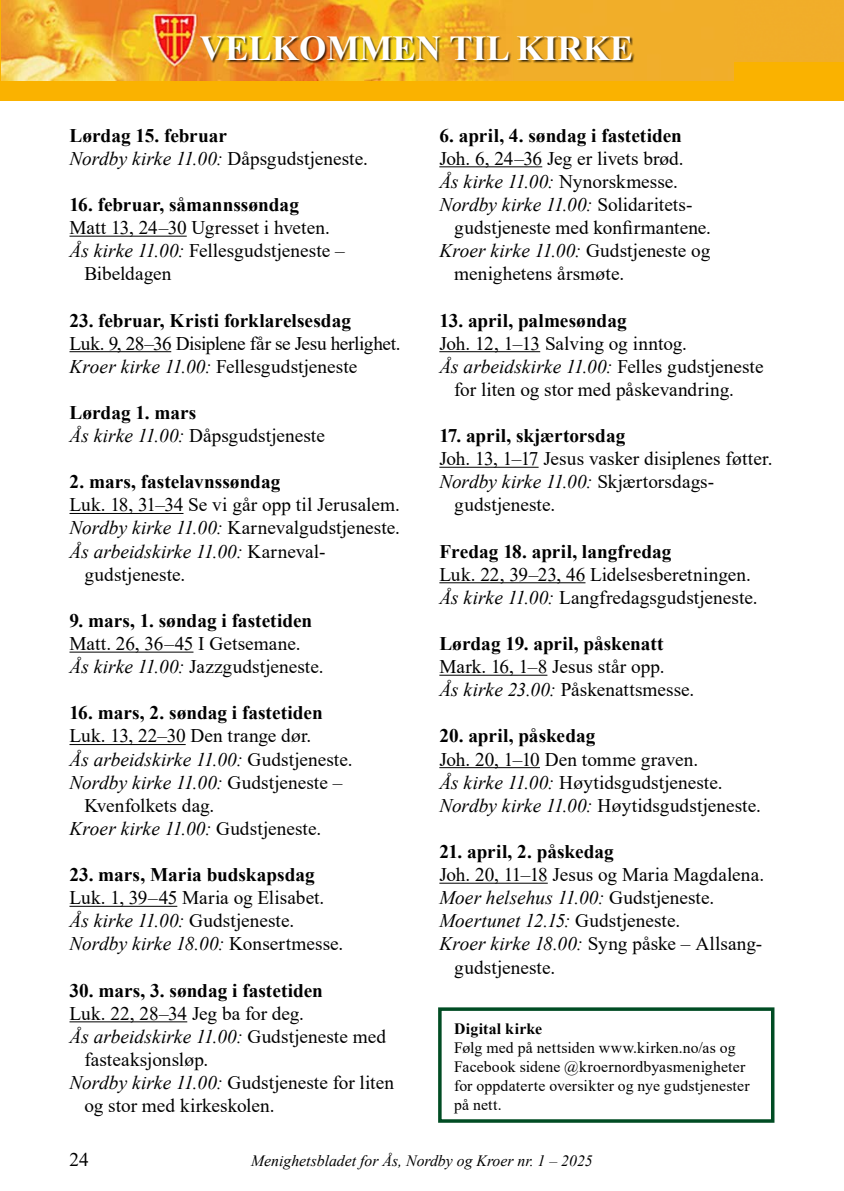
<style>
.page{position:relative;width:844px;height:1191px;background:#fff}
.page>*{position:absolute;margin:0;border:0;box-sizing:border-box;transform-origin:0 0}
.t1{font:700 35px "Times New Roman";color:#fff}
.t2{font:19.25px/23.1px "Times New Roman";color:#000}
.t3{font:italic 19.25px/23.1px "Times New Roman";letter-spacing:.005em;color:#000}
.t4{font:700 19.25px "Times New Roman";color:#000}
.t5{font:15.75px/18.9px "Times New Roman";letter-spacing:.01em;color:#000}
.t6{font:italic 15.75px "Times New Roman";color:#000}
.t7{font:700 15.75px "Times New Roman";letter-spacing:.015em;color:#000}
.s1{font-weight:700;font-style:normal}
.s2{font-style:normal}
.s3{font-style:italic}
.s4{font-weight:700}
</style>
<div class="page">
<div style="left:438px;top:1007px;width:336px;height:115px;border:4px solid #004c23"></div>
<div style="left:0;top:0;width:810px;height:100px;background:#fab200"></div>
<img style="left:1px;top:0;width:733px;height:80px">
<div style="left:734px;top:0;width:109px;height:100px;background:#fab200"></div>
<div style="left:734px;top:0;width:109px;height:61px;background:#f1ad29"></div>
<div style="left:200px;top:36px;width:434px;height:28px;background:#000;opacity:.75"></div>
<hr style="left:439px;top:166px;width:103px;height:1px;background:#000">
<hr style="left:439px;top:351px;width:101px;height:1px;background:#000">
<hr style="left:439px;top:467px;width:99px;height:1px;background:#000">
<hr style="left:439px;top:582px;width:146px;height:1px;background:#000">
<hr style="left:439px;top:675px;width:108px;height:1px;background:#000">
<hr style="left:439px;top:767px;width:101px;height:1px;background:#000">
<hr style="left:439px;top:882px;width:108px;height:1px;background:#000">
<hr style="left:69px;top:236px;width:118px;height:1px;background:#000">
<hr style="left:69px;top:351px;width:102px;height:1px;background:#000">
<hr style="left:69px;top:513px;width:114px;height:1px;background:#000">
<hr style="left:69px;top:651px;width:124px;height:1px;background:#000">
<hr style="left:69px;top:744px;width:117px;height:1px;background:#000">
<hr style="left:69px;top:906px;width:108px;height:1px;background:#000">
<hr style="left:69px;top:1021px;width:118px;height:1px;background:#000">
<h1 class="t1" style="left:200px;top:23px;width:435px">VELKOMMEN TIL KIRKE</h1>
<p class="t3" style="left:69px;top:123px;width:300px"><span class="s1">Lørdag 15. februar<br></span>Nordby kirke 11.00: <span class="s2">Dåpsgudstjeneste.</span></p>
<p class="t4" style="left:69px;top:191px;width:231px">16. februar, såmannssøndag</p>
<p class="t2" style="left:69px;top:215px;width:262px">Matt 13, 24–30 Ugresset i hveten.</p>
<p class="t2" style="left:69px;top:238px;width:277px"><span class="s3">Ås kirke 11.00:</span> Fellesgudstjeneste –</p>
<p class="t2" style="left:84px;top:262px;width:89px">Bibeldagen</p>
<p class="t4" style="left:69px;top:306px;width:283px">23. februar, Kristi forklarelsesdag</p>
<p class="t2" style="left:69px;top:331px;width:332px">Luk. 9, 28–36 Disiplene får se Jesu herlighet.<br><span class="s3">Kroer kirke 11.00:</span> Fellesgudstjeneste</p>
<p class="t2" style="left:69px;top:400px;width:257px"><span class="s4">Lørdag 1. mars<br></span><span class="s3">Ås kirke 11.00:</span> Dåpsgudstjeneste</p>
<p class="t4" style="left:69px;top:468px;width:212px">2. mars, fastelavnssøndag</p>
<p class="t2" style="left:69px;top:493px;width:332px">Luk. 18, 31–34 Se vi går opp til Jerusalem.</p>
<p class="t2" style="left:69px;top:516px;width:332px"><span class="s3">Nordby kirke 11.00:</span> Karnevalgudstjeneste.</p>
<p class="t3" style="left:69px;top:539px;width:257px">Ås arbeidskirke 11.00: <span class="s2">Karneval-</span></p>
<p class="t2" style="left:84px;top:562px;width:102px">gudstjeneste.</p>
<p class="t4" style="left:69px;top:606px;width:244px">9. mars, 1. søndag i fastetiden</p>
<p class="t2" style="left:69px;top:631px;width:255px">Matt. 26, 36–45 I Getsemane.<br><span class="s3">Ås kirke 11.00:</span> Jazzgudstjeneste.</p>
<p class="t4" style="left:69px;top:699px;width:255px">16. mars, 2. søndag i fastetiden</p>
<p class="t2" style="left:69px;top:724px;width:243px">Luk. 13, 22–30 Den trange dør.</p>
<p class="t3" style="left:69px;top:747px;width:284px">Ås arbeidskirke 11.00: <span class="s2">Gudstjeneste.</span></p>
<p class="t3" style="left:69px;top:770px;width:274px">Nordby kirke 11.00: <span class="s2">Gudstjeneste –</span></p>
<p class="t2" style="left:84px;top:793px;width:131px">Kvenfolkets dag.</p>
<p class="t3" style="left:69px;top:816px;width:253px">Kroer kirke 11.00: <span class="s2">Gudstjeneste.</span></p>
<p class="t4" style="left:69px;top:860px;width:247px">23. mars, Maria budskapsdag</p>
<p class="t2" style="left:69px;top:885px;width:275px">Luk. 1, 39–45 Maria og Elisabet.<br><span class="s3">Ås kirke 11.00:</span> Gudstjeneste.<br><span class="s3">Nordby kirke 18.00:</span> Konsertmesse.</p>
<p class="t4" style="left:69px;top:976px;width:255px">30. mars, 3. søndag i fastetiden</p>
<p class="t2" style="left:69px;top:1001px;width:236px">Luk. 22, 28–34 Jeg ba for deg.</p>
<p class="t3" style="left:69px;top:1024px;width:318px">Ås arbeidskirke 11.00: <span class="s2">Gudstjeneste med</span></p>
<p class="t2" style="left:84px;top:1047px;width:125px">fasteaksjonsløp.</p>
<p class="t2" style="left:69px;top:1070px;width:326px"><span class="s3">Nordby kirke 11.00:</span> Gudstjeneste for liten</p>
<p class="t2" style="left:84px;top:1093px;width:191px">og stor med kirkeskolen.</p>
<p class="t4" style="left:439px;top:121px;width:244px">6. april, 4. søndag i fastetiden</p>
<p class="t2" style="left:439px;top:146px;width:246px">Joh. 6, 24–36 Jeg er livets brød.</p>
<p class="t3" style="left:439px;top:169px;width:240px">Ås kirke 11.00: <span class="s2">Nynorskmesse.</span></p>
<p class="t3" style="left:439px;top:192px;width:254px">Nordby kirke 11.00: <span class="s2">Solidaritets-</span></p>
<p class="t2" style="left:454px;top:215px;width:258px">gudstjeneste med konfirmantene.</p>
<p class="t3" style="left:439px;top:239px;width:272px">Kroer kirke 11.00: <span class="s2">Gudstjeneste og</span></p>
<p class="t2" style="left:454px;top:262px;width:171px">menighetens årsmøte.</p>
<p class="t4" style="left:439px;top:306px;width:189px">13. april, palmesøndag</p>
<p class="t2" style="left:439px;top:331px;width:249px">Joh. 12, 1–13 Salving og inntog.</p>
<p class="t3" style="left:439px;top:354px;width:326px">Ås arbeidskirke 11.00: <span class="s2">Felles gudstjeneste</span></p>
<p class="t2" style="left:454px;top:377px;width:281px">for liten og stor med påskevandring.</p>
<p class="t4" style="left:439px;top:422px;width:187px">17. april, skjærtorsdag</p>
<p class="t2" style="left:439px;top:446px;width:334px">Joh. 13, 1–17 Jesus vasker disiplenes føtter.</p>
<p class="t3" style="left:439px;top:470px;width:276px">Nordby kirke 11.00: <span class="s2">Skjærtorsdags-</span></p>
<p class="t2" style="left:454px;top:493px;width:102px">gudstjeneste.</p>
<p class="t4" style="left:439px;top:537px;width:233px">Fredag 18. april, langfredag</p>
<p class="t2" style="left:439px;top:562px;width:320px">Luk. 22, 39–23, 46 Lidelsesberetningen.<br><span class="s3">Ås kirke 11.00:</span> Langfredagsgudstjeneste.</p>
<p class="t4" style="left:439px;top:629px;width:226px">Lørdag 19. april, påskenatt</p>
<p class="t2" style="left:439px;top:654px;width:256px">Mark. 16, 1–8 Jesus står opp.<br><span class="s3">Ås kirke 23.00:</span> Påskenattsmesse.</p>
<p class="t4" style="left:439px;top:722px;width:158px">20. april, påskedag</p>
<p class="t2" style="left:439px;top:747px;width:323px">Joh. 20, 1–10 Den tomme graven.<br><span class="s3">Ås kirke 11.00:</span> Høytidsgudstjeneste.<br><span class="s3">Nordby kirke 11.00:</span> Høytidsgudstjeneste.</p>
<p class="t4" style="left:439px;top:837px;width:176px">21. april, 2. påskedag</p>
<p class="t2" style="left:439px;top:862px;width:326px">Joh. 20, 11–18 Jesus og Maria Magdalena.</p>
<p class="t3" style="left:439px;top:885px;width:276px">Moer helsehus 11.00: <span class="s2">Gudstjeneste.</span></p>
<p class="t3" style="left:439px;top:909px;width:242px">Moertunet 12.15: <span class="s2">Gudstjeneste.</span></p>
<p class="t2" style="left:439px;top:931px;width:324px"><span class="s3">Kroer kirke 18.00:</span> Syng påske – Allsang-</p>
<p class="t2" style="left:454px;top:955px;width:102px">gudstjeneste.</p>
<p class="t7" style="left:454px;top:1017px;width:89px">Digital kirke</p>
<p class="t5" style="left:454px;top:1038px;width:297px">Følg med på nettsiden www.kirken.no/as og Facebook sidene @kroernordbyasmenigheter for oppdaterte oversikter og nye gudstjenester på nett.</p>
<p class="t2" style="left:69px;top:1147px;width:21px">24</p>
<p class="t6" style="left:251px;top:1149px;width:343px">Menighetsbladet for Ås, Nordby og Kroer nr. 1 – 2025</p>
</div>
